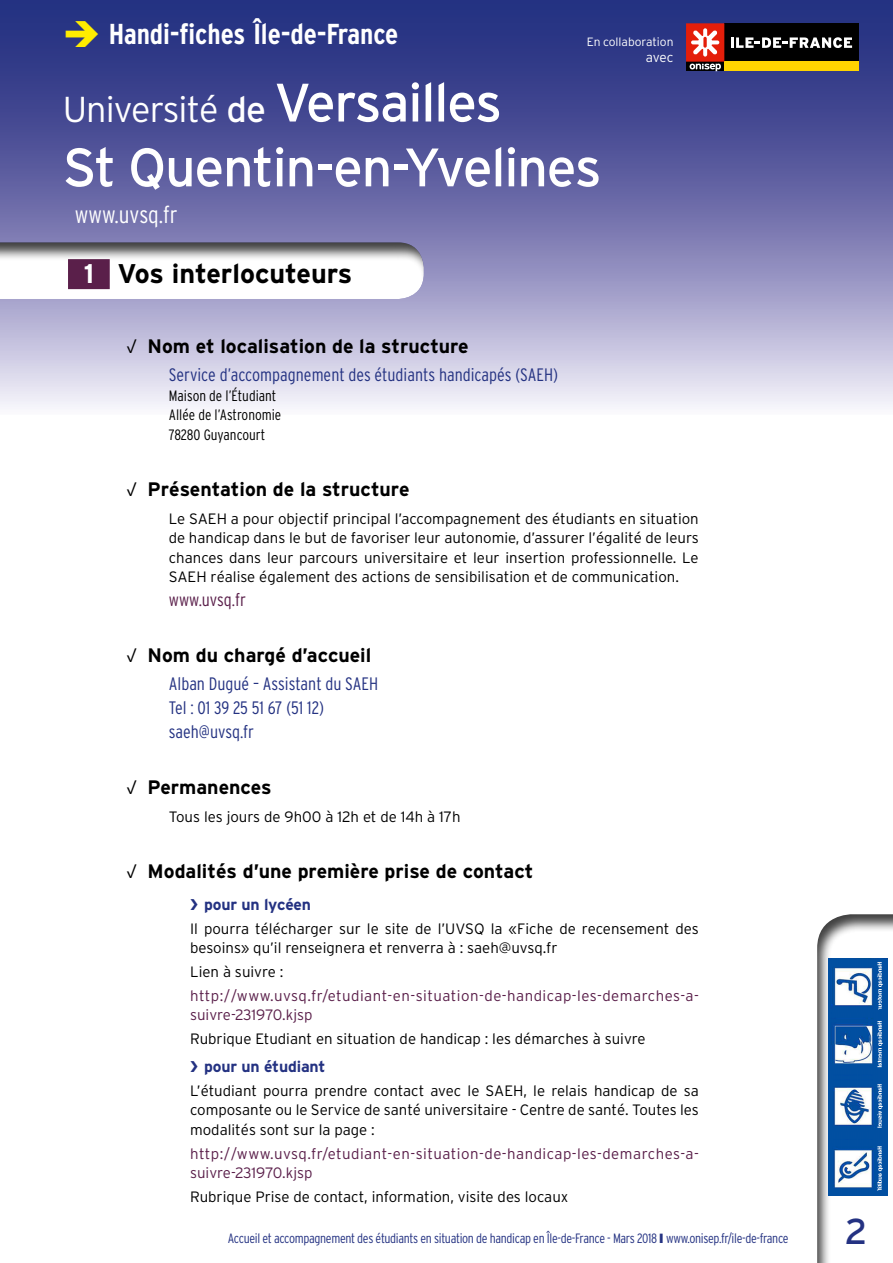
<style>
.page{position:relative;width:893px;height:1263px;background:#fff}
.page>*{position:absolute;margin:0;border:0;box-sizing:border-box;transform-origin:0 0}
.t1{font:54px "Interstate";letter-spacing:-.025em;color:#fff}
.t2{font:300 36px "Interstate";letter-spacing:-.025em;color:#fff}
.t3{font:36px "Interstate";color:#243282}
.t4{font:700 condensed 28.8px "Interstate";letter-spacing:-.005em;color:#fff}
.t5{font:700 27px "Interstate";color:#000}
.t6{font:300 condensed 24px "Interstate";color:#fff}
.t7{font:700 19.5px "Interstate";color:#000}
.t8{font:300 condensed 18px/23.7px "Interstate";color:#243282}
.t9{font:300 condensed 18px "Interstate";color:#5a1f4a}
.t10{font:700 15.75px "Interstate";letter-spacing:-.01em;color:#243282}
.t11{font:300 15px/19.5px "Interstate";color:#000;text-align:justify}
.t12{font:300 15px/19.5px "Interstate";letter-spacing:.03em;color:#5a1f4a}
.t13{font:300 condensed 15px/19.5px "Interstate";color:#000}
.t14{font:300 condensed 13.5px "Interstate";letter-spacing:-.025em;color:#243282}
.t15{font:300 13.5px "Interstate";color:#fff}
.t16{font:300 12px "Interstate";color:#fff}
.s1{color:#ffed00}
.s2{font-weight:400}
.s3{font-weight:400;font-size:54px}
.s4{color:#fff}
.s5{font-weight:300}
</style>
<div class="page">
<svg style="left:0;top:0;width:893px;height:407px;background:#7678af"></svg>
<div style="left:817px;top:912px;width:76px;height:351px;background:#000;opacity:.75"></div>
<svg style="left:686px;top:62px;width:38px;height:9px"></svg>
<div style="left:724px;top:23px;width:134px;height:39px;background:#000"></div>
<div style="left:724px;top:62px;width:134px;height:9px;background:#ffd400"></div>
<div style="left:686px;top:23px;width:38px;height:39px;background:#e41e0a"></div>
<svg style="left:691px;top:28px;width:28px;height:29px"></svg>
<svg style="left:690px;top:64px;width:31px;height:7px"></svg>
<svg style="left:731px;top:37px;width:121px;height:11px"></svg>
<img style="left:829px;top:958px;width:58px;height:237px">
<div style="left:0;top:240px;width:425px;height:60px;background:#000;opacity:.75"></div>
<div style="left:68px;top:259px;width:42px;height:30px;background:#5a1f4a"></div>
<h3 class="t4" style="left:63px;top:16px;width:337px"><span class="s1">➔</span> Handi-fiches Île-de-France</h3>
<p class="t16" style="left:587px;top:34px;width:88px">En collaboration</p>
<p class="t15" style="left:646px;top:49px;width:29px">avec</p>
<h2 class="t2" style="left:63px;top:87px;width:441px">Université <span class="s2">de</span> <span class="s3">Versailles</span></h2>
<h1 class="t1" style="left:63px;top:134px;width:540px">St Quentin-en-Yvelines</h1>
<h3 class="t6" style="left:75px;top:200px;width:104px">www.uvsq.fr</h3>
<h3 class="t5" style="left:84px;top:257px;width:270px"><span class="s4">1</span> Vos interlocuteurs</h3>
<h3 class="t5" style="left:84px;top:257px;width:198px"><span class="s4">5</span> Vie pratique</h3>
<h3 class="t7" style="left:126px;top:335px;width:344px"><span class="s5">√</span> Nom et localisation de la structure</h3>
<p class="t8" style="left:169px;top:363px;width:391px">Service d’accompagnement des étudiants handicapés (SAEH)</p>
<p class="t13" style="left:169px;top:386px;width:114px">Maison de l’Étudiant<br>Allée de l’Astronomie<br>78280 Guyancourt</p>
<h3 class="t7" style="left:126px;top:477px;width:285px"><span class="s5">√</span> Présentation de la structure</h3>
<p class="t11" style="left:169px;top:509px;width:531px">Le SAEH a pour objectif principal l’accompagnement des étudiants en situation de handicap dans le but de favoriser leur autonomie, d’assurer l’égalité de leurs chances dans leur parcours universitaire et leur insertion professionnelle. Le SAEH réalise également des actions de sensibilisation et de communication.</p>
<p class="t9" style="left:169px;top:589px;width:78px">www.uvsq.fr</p>
<h3 class="t7" style="left:126px;top:643px;width:246px"><span class="s5">√</span> Nom du chargé d’accueil</h3>
<p class="t8" style="left:169px;top:672px;width:211px">Alban Dugué – Assistant du SAEH<br>Tel : 01 39 25 51 67 (51 12) saeh@uvsq.fr</p>
<h3 class="t7" style="left:126px;top:775px;width:147px"><span class="s5">√</span> Permanences</h3>
<p class="t11" style="left:169px;top:807px;width:293px">Tous les jours de 9h00 à 12h et de 14h à 17h</p>
<h3 class="t7" style="left:126px;top:859px;width:409px"><span class="s5">√</span> Modalités d’une première prise de contact</h3>
<p class="t10" style="left:190px;top:895px;width:123px">❯ pour un lycéen</p>
<p class="t11" style="left:190px;top:919px;width:510px">Il pourra télécharger sur le site de l’UVSQ la «Fiche de recensement des besoins» qu’il renseignera et renverra à : saeh@uvsq.fr</p>
<p class="t11" style="left:190px;top:962px;width:95px">Lien à suivre :</p>
<p class="t12" style="left:190px;top:986px;width:510px">http://www.uvsq.fr/etudiant-en-situation-de-handicap-les-demarches-a&shy;suivre-231970.kjsp</p>
<p class="t11" style="left:190px;top:1029px;width:457px">Rubrique Etudiant en situation de handicap : les démarches à suivre</p>
<p class="t10" style="left:190px;top:1057px;width:137px">❯ pour un étudiant</p>
<p class="t11" style="left:190px;top:1081px;width:510px">L’étudiant pourra prendre contact avec le SAEH, le relais handicap de sa composante ou le Service de santé universitaire - Centre de santé. Toutes les modalités sont sur la page :</p>
<p class="t12" style="left:190px;top:1143px;width:510px">http://www.uvsq.fr/etudiant-en-situation-de-handicap-les-demarches-a&shy;suivre-231970.kjsp</p>
<p class="t11" style="left:190px;top:1187px;width:380px">Rubrique Prise de contact, information, visite des locaux</p>
<p class="t14" style="left:228px;top:1230px;width:562px">Accueil et accompagnement des étudiants en situation de handicap en Île-de-France - Mars 2018 ❙ www.onisep.fr/ile-de-france</p>
<h2 class="t3" style="left:845px;top:1209px;width:24px">2</h2>
</div>
